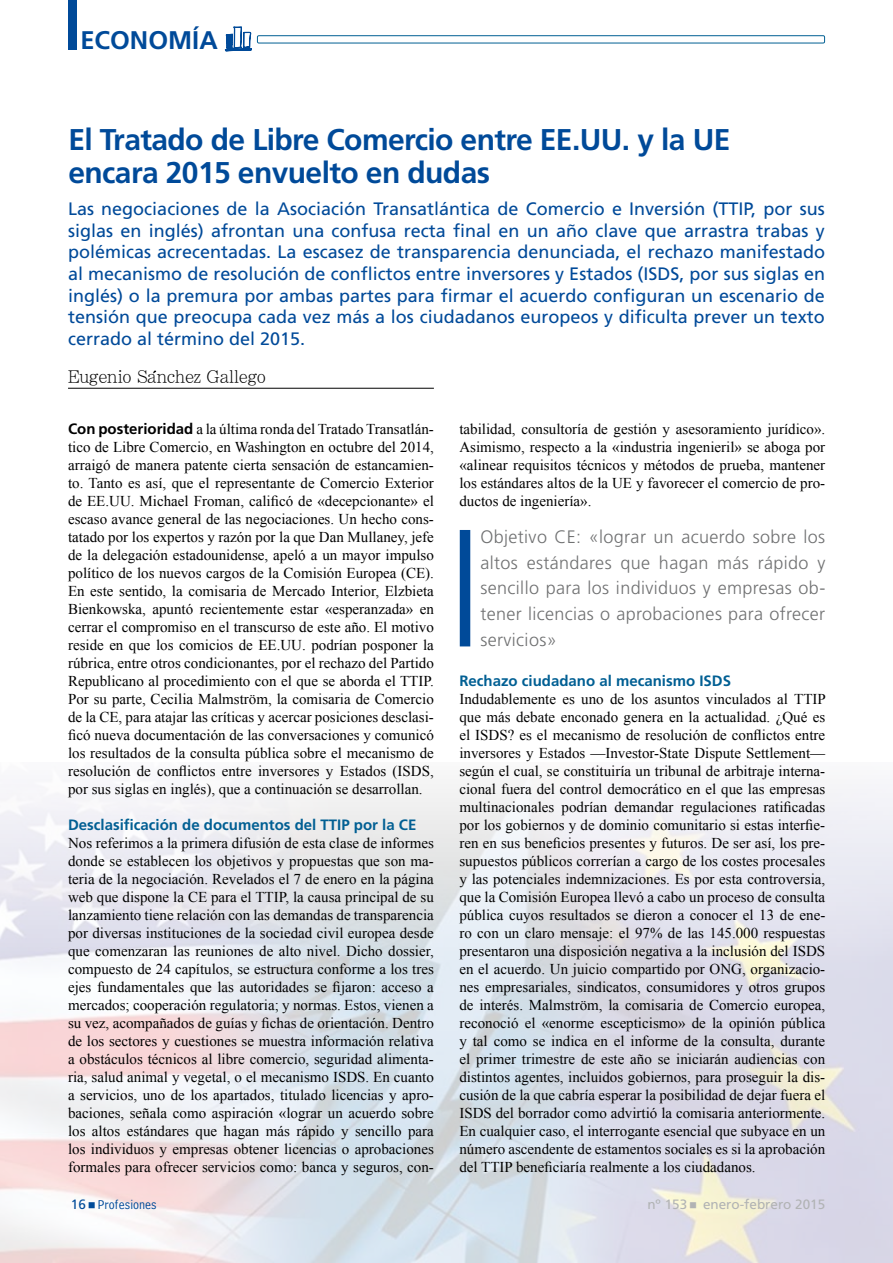
<style>
.page{position:relative;width:893px;height:1263px;background:#fff}
.page>*{position:absolute;margin:0;border:0;box-sizing:border-box;transform-origin:0 0}
.t1{font:700 30px/33px "Frutiger";letter-spacing:-.02em;color:#004a99}
.t2{font:700 25.5px "Frutiger";color:#004a99}
.t3{font:18px/21.6px "Frutiger";color:#004a99;text-align:justify}
.t4{font:300 18px/25.5px "Frutiger";letter-spacing:.02em;color:#707172;text-align:justify}
.t5{font:18px "Li Song Pro";color:#000}
.t6{font:15px/18px "Times New Roman";color:#000;text-align:justify}
.t7{font:700 15px "Frutiger";color:#015f93}
.t8{font:13.5px "Frutiger";color:#b1b3b4}
.t9{font:13.5px "Bell Centennial Std Address";color:#004a99}
.t10{font:13.5px "Frutiger";color:#004a99}
.s1{font-family:"Frutiger";font-weight:700}
</style>
<div class="page">
<hr style="left:68px;top:388px;width:366px;height:1px;background:#000">
<div style="left:460px;top:530px;width:10px;height:116px;background:#004a99"></div>
<div style="left:68px;top:0;width:9px;height:49px;background:#004a99"></div>
<div style="left:257px;top:35px;width:568px;height:8px;border:1px solid #015f93;border-radius:2px"></div>
<svg style="left:224px;top:26px;width:44px;height:26px"></svg>
<svg style="left:690px;top:1202px;width:6px;height:6px"></svg>
<h2 class="t2" style="left:80px;top:25px;width:139px">ECONOMÍA</h2>
<h1 class="t1" style="left:68px;top:123px;width:664px">El Tratado de Libre Comercio entre EE.UU. y la UE encara 2015 envuelto en dudas</h1>
<p class="t3" style="left:68px;top:198px;width:758px">Las negociaciones de la Asociación Transatlántica de Comercio e Inversión (TTIP, por sus siglas en inglés) afrontan una confusa recta final en un año clave que arrastra trabas y polémicas acrecentadas. La escasez de transparencia denunciada, el rechazo manifestado al mecanismo de resolución de conflictos entre inversores y Estados (ISDS, por sus siglas en inglés) o la premura por ambas partes para firmar el acuerdo configuran un escenario de tensión que preocupa cada vez más a los ciudadanos europeos y dificulta prever un texto cerrado al término del 2015.</p>
<p class="t5" style="left:68px;top:368px;width:199px">Eugenio Sanchez Gallego</p>
<p class="t6" style="left:68px;top:419px;width:367px"><span class="s1">Con posterioridad</span> a la última ronda del Tratado Transatlán&shy;tico de Libre Comercio, en Washington en octubre del 2014, arraigó de manera patente cierta sensación de estancamien&shy;to. Tanto es así, que el representante de Comercio Exterior de EE.UU. Michael Froman, calificó de «decepcionante» el escaso avance general de las negociaciones. Un hecho cons&shy;tatado por los expertos y razón por la que Dan Mullaney, jefe de la delegación estadounidense, apeló a un mayor impulso político de los nuevos cargos de la Comisión Europea (CE).<br>En este sentido, la comisaria de Mercado Interior, Elzbieta Bienkowska, apuntó recientemente estar «esperanzada» en cerrar el compromiso en el transcurso de este año. El motivo reside en que los comicios de EE.UU. podrían posponer la rúbrica, entre otros condicionantes, por el rechazo del Partido Republicano al procedimiento con el que se aborda el TTIP.<br>Por su parte, Cecilia Malmström, la comisaria de Comercio de la CE, para atajar las críticas y acercar posiciones desclasi&shy;ficó nueva documentación de las conversaciones y comunicó los resultados de la consulta pública sobre el mecanismo de resolución de conflictos entre inversores y Estados (ISDS, por sus siglas en inglés), que a continuación se desarrollan.</p>
<p class="t7" style="left:68px;top:816px;width:350px">Desclasificación de documentos del TTIP por la CE</p>
<p class="t6" style="left:68px;top:833px;width:367px">Nos referimos a la primera difusión de esta clase de informes donde se establecen los objetivos y propuestas que son ma&shy;teria de la negociación. Revelados el 7 de enero en la página web que dispone la CE para el TTIP, la causa principal de su lanzamiento tiene relación con las demandas de transparencia por diversas instituciones de la sociedad civil europea desde que comenzaran las reuniones de alto nivel. Dicho dossier, compuesto de 24 capítulos, se estructura conforme a los tres ejes fundamentales que las autoridades se fijaron: acceso a mercados; cooperación regulatoria; y normas. Estos, vienen a su vez, acompañados de guías y fichas de orientación. Dentro de los sectores y cuestiones se muestra información relativa a obstáculos técnicos al libre comercio, seguridad alimenta&shy;ria, salud animal y vegetal, o el mecanismo ISDS. En cuanto a servicios, uno de los apartados, titulado licencias y apro&shy;baciones, señala como aspiración «lograr un acuerdo sobre los altos estándares que hagan más rápido y sencillo para los individuos y empresas obtener licencias o aprobaciones formales para ofrecer servicios como: banca y seguros, con-</p>
<p class="t10" style="left:71px;top:1197px;width:17px">16</p>
<p class="t9" style="left:98px;top:1197px;width:60px">Profesiones</p>
<p class="t6" style="left:459px;top:419px;width:367px">tabilidad, consultoría de gestión y asesoramiento jurídico».<br>Asimismo, respecto a la «industria ingenieril» se aboga por «alinear requisitos técnicos y métodos de prueba, mantener los estándares altos de la UE y favorecer el comercio de pro&shy;ductos de ingeniería».</p>
<p class="t4" style="left:480px;top:525px;width:346px">Objetivo CE: «lograr un acuerdo sobre los altos estándares que hagan más rápido y sencillo para los individuos y empresas ob&shy;tener licencias o aprobaciones para ofrecer servicios»</p>
<p class="t7" style="left:459px;top:672px;width:273px">Rechazo ciudadano al mecanismo ISDS</p>
<p class="t6" style="left:459px;top:689px;width:368px">Indudablemente es uno de los asuntos vinculados al TTIP que más debate enconado genera en la actualidad. ¿Qué es el ISDS? es el mecanismo de resolución de conflictos entre inversores y Estados —Investor-State Dispute Settlement— según el cual, se constituiría un tribunal de arbitraje interna&shy;cional fuera del control democrático en el que las empresas multinacionales podrían demandar regulaciones ratificadas por los gobiernos y de dominio comunitario si estas interfie&shy;ren en sus beneficios presentes y futuros. De ser así, los pre&shy;supuestos públicos correrían a cargo de los costes procesales y las potenciales indemnizaciones. Es por esta controversia, que la Comisión Europea llevó a cabo un proceso de consulta pública cuyos resultados se dieron a conocer el 13 de ene&shy;ro con un claro mensaje: el 97% de las 145.000 respuestas presentaron una disposición negativa a la inclusión del ISDS en el acuerdo. Un juicio compartido por ONG, organizacio&shy;nes empresariales, sindicatos, consumidores y otros grupos de interés. Malmström, la comisaria de Comercio europea, reconoció el «enorme escepticismo» de la opinión pública y tal como se indica en el informe de la consulta, durante el primer trimestre de este año se iniciarán audiencias con distintos agentes, incluidos gobiernos, para proseguir la dis&shy;cusión de la que cabría esperar la posibilidad de dejar fuera el ISDS del borrador como advirtió la comisaria anteriormente.<br>En cualquier caso, el interrogante esencial que subyace en un número ascendente de estamentos sociales es si la aprobación del TTIP beneficiaría realmente a los ciudadanos.</p>
<p class="t8" style="left:647px;top:1197px;width:41px">nº 153</p>
<p class="t8" style="left:703px;top:1197px;width:124px">enero-febrero 2015</p>
</div>
